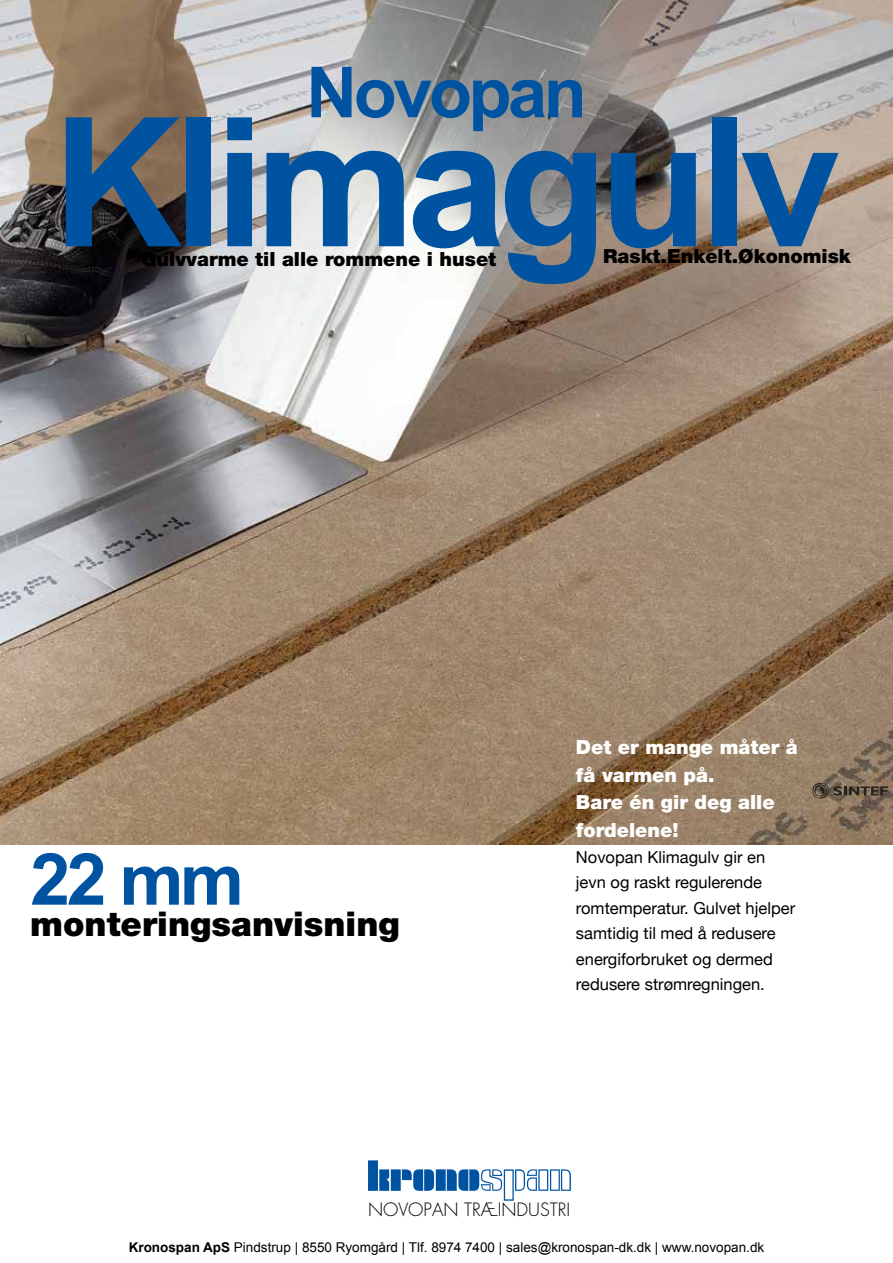
<style>
.page{position:relative;width:893px;height:1263px;background:#fff}
.page>*{position:absolute;margin:0;border:0;box-sizing:border-box;transform-origin:0 0}
.t1{font:700 180px "Arial";letter-spacing:-.05em;color:#0053a1}
.t2{font:700 72px "Arial";color:#0053a1}
.t3{font:700 70.5px "Arial";letter-spacing:-.05em;color:#0053a1}
.t4{font:900 34.2px "Helvetica Neue";color:#000}
.t5{font:900 19.5px/27.8px "Helvetica Neue";color:#fff}
.t6{font:900 19.5px "Helvetica Neue";color:#000}
.t7{font:300 17.85px "CK Futura";color:#000}
.t8{font:16.5px/25.5px "Helvetica Neue";color:#000}
.t9{font:13.5px "Arial";color:#000}
.s1{font-weight:700}
</style>
<div class="page">
<img style="left:0;top:0;width:893px;height:845px">
<svg style="left:368px;top:1160px;width:203px;height:41px"></svg>
<svg style="left:812px;top:783px;width:76px;height:15px"></svg>
<h3 class="t3" style="left:306px;top:46px;width:282px">Novopan</h3>
<h1 class="t1" style="left:52px;top:64px;width:790px">Klimagulv</h1>
<p class="t6" style="left:141px;top:248px;width:356px">Gulvvarme til alle rommene i huset</p>
<p class="t6" style="left:603px;top:244px;width:249px">Raskt.Enkelt.Økonomisk</p>
<h2 class="t2" style="left:30px;top:832px;width:215px">22 mm</h2>
<h3 class="t4" style="left:30px;top:904px;width:371px">monteringsanvisning</h3>
<p class="t5" style="left:576px;top:733px;width:223px">Det er mange måter å få varmen på.<br>Bare én gir deg alle fordelene!</p>
<p class="t8" style="left:576px;top:845px;width:221px">Novopan Klimagulv gir en jevn og raskt regulerende romtemperatur. Gulvet hjelper samtidig til med å redusere energiforbruket og dermed redusere strømregningen.</p>
<p class="t7" style="left:368px;top:1197px;width:204px">NOVOPAN TRÆINDUSTRI</p>
<p class="t9" style="left:129px;top:1238px;width:637px"><span class="s1">Kronospan ApS</span> Pindstrup | 8550 Ryomgård | Tlf. 8974 7400 | sales@kronospan-dk.dk | www.novopan.dk</p>
</div>
